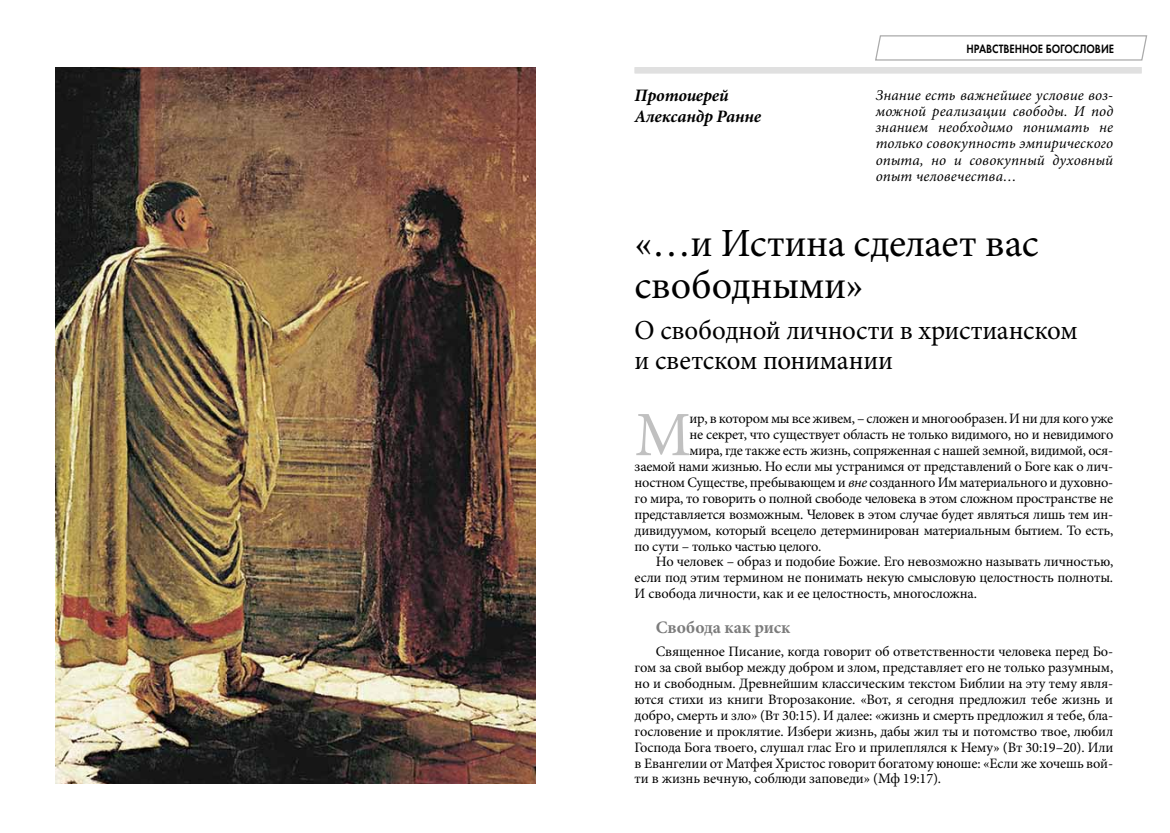
<style>
.page{position:relative;width:1170px;height:833px;background:#fff}
.page>*{position:absolute;margin:0;border:0;box-sizing:border-box;transform-origin:0 0}
.t1{font:63.25px "Minion Pro";color:#c0c0c0}
.t2{font:40px/42.5px "Minion Pro";letter-spacing:-.01em;color:#000}
.t3{font:27.5px/30px "Minion Pro";letter-spacing:-.01em;color:#000}
.t4{font:italic 700 17.5px/21px "Minion Pro";letter-spacing:-.01em;color:#000}
.t5{font:700 17.5px "Minion Pro";letter-spacing:-.005em;color:#7c7c7c}
.t6{font:italic 15px/16.2px "Minion Pro";letter-spacing:.005em;color:#000;text-align:justify}
.t7{font:14.38px/15.9px "Minion Pro";letter-spacing:-.02em;color:#000;text-align:justify}
.t8{font:12.5px "Futura Demi C";color:#000;scale:.85 1}
.s1{font-style:italic}
</style>
<div class="page">
<svg style="left:875px;top:35px;width:272px;height:26px"></svg>
<div style="left:634px;top:67px;width:507px;height:6px;background:#e0e0e0"></div>
<img style="left:56px;top:67px;width:479px;height:716px">
<p class="t4" style="left:634px;top:85px;width:128px">Протоиерей<br>Александр Ранне</p>
<p class="t8" style="left:966px;top:41px;width:175px">НРАВСТВЕННОЕ БОГОСЛОВИЕ</p>
<p class="t6" style="left:875px;top:87px;width:239px">Знание есть важнейшее условие воз&shy;можной реализации свободы. И под знанием необходимо понимать не только совокупность эмпирического опыта, но и совокупный духовный опыт человечества…</p>
<h2 class="t2" style="left:634px;top:222px;width:406px">«…и Истина сделает вас свободными»</h2>
<h3 class="t3" style="left:634px;top:315px;width:444px">О свободной личности в христианском и светском понимании</h3>
<h1 class="t1" style="left:634px;top:392px;width:58px">М</h1>
<p class="t7" style="left:689px;top:411px;width:425px">ир, в котором мы все живем, – сложен и многообразен. И ни для кого уже</p>
<p class="t7" style="left:689px;top:427px;width:425px">не секрет, что существует область не только видимого, но и невидимого</p>
<p class="t7" style="left:689px;top:443px;width:425px">мира, где также есть жизнь, сопряженная с нашей земной, видимой, ося-</p>
<p class="t7" style="left:634px;top:458px;width:480px">заемой нами жизнью. Но если мы устранимся от представлений о Боге как о лич-</p>
<p class="t7" style="left:634px;top:474px;width:480px">ностном Существе, пребывающем и <span class="s1">вне</span> созданного Им материального и духовно-</p>
<p class="t7" style="left:634px;top:490px;width:480px">го мира, то говорить о полной свободе человека в этом сложном пространстве не</p>
<p class="t7" style="left:634px;top:506px;width:480px">представляется возможным. Человек в этом случае будет являться лишь тем ин-</p>
<p class="t7" style="left:634px;top:522px;width:480px">дивидуумом, который всецело детерминирован материальным бытием. То есть,</p>
<p class="t7" style="left:634px;top:538px;width:188px">по сути – только частью целого.</p>
<p class="t7" style="left:656px;top:554px;width:459px">Но человек – образ и подобие Божие. Его невозможно называть личностью,</p>
<p class="t7" style="left:634px;top:570px;width:480px">если под этим термином не понимать некую смысловую целостность полноты.</p>
<p class="t7" style="left:634px;top:585px;width:344px">И свобода личности, как и ее целостность, многосложна.</p>
<p class="t5" style="left:656px;top:615px;width:136px">Свобода как риск</p>
<p class="t7" style="left:634px;top:644px;width:480px;text-indent:21px">Священное Писание, когда говорит об ответственности человека перед Бо&shy;гом за свой выбор между добром и злом, представляет его не только разумным, но и свободным. Древнейшим классическим текстом Библии на эту тему явля&shy;ются стихи из книги Второзаконие. «Вот, я сегодня предложил тебе жизнь и добро, смерть и зло» (Вт 30:15). И далее: «жизнь и смерть предложил я тебе, бла&shy;гословение и проклятие. Избери жизнь, дабы жил ты и потомство твое, любил Господа Бога твоего, слушал глас Его и прилеплялся к Нему» (Вт 30:19–20). Или в Евангелии от Матфея Христос говорит богатому юноше: «Если же хочешь вой&shy;ти в жизнь вечную, соблюди заповеди» (Мф 19:17).</p>
</div>
